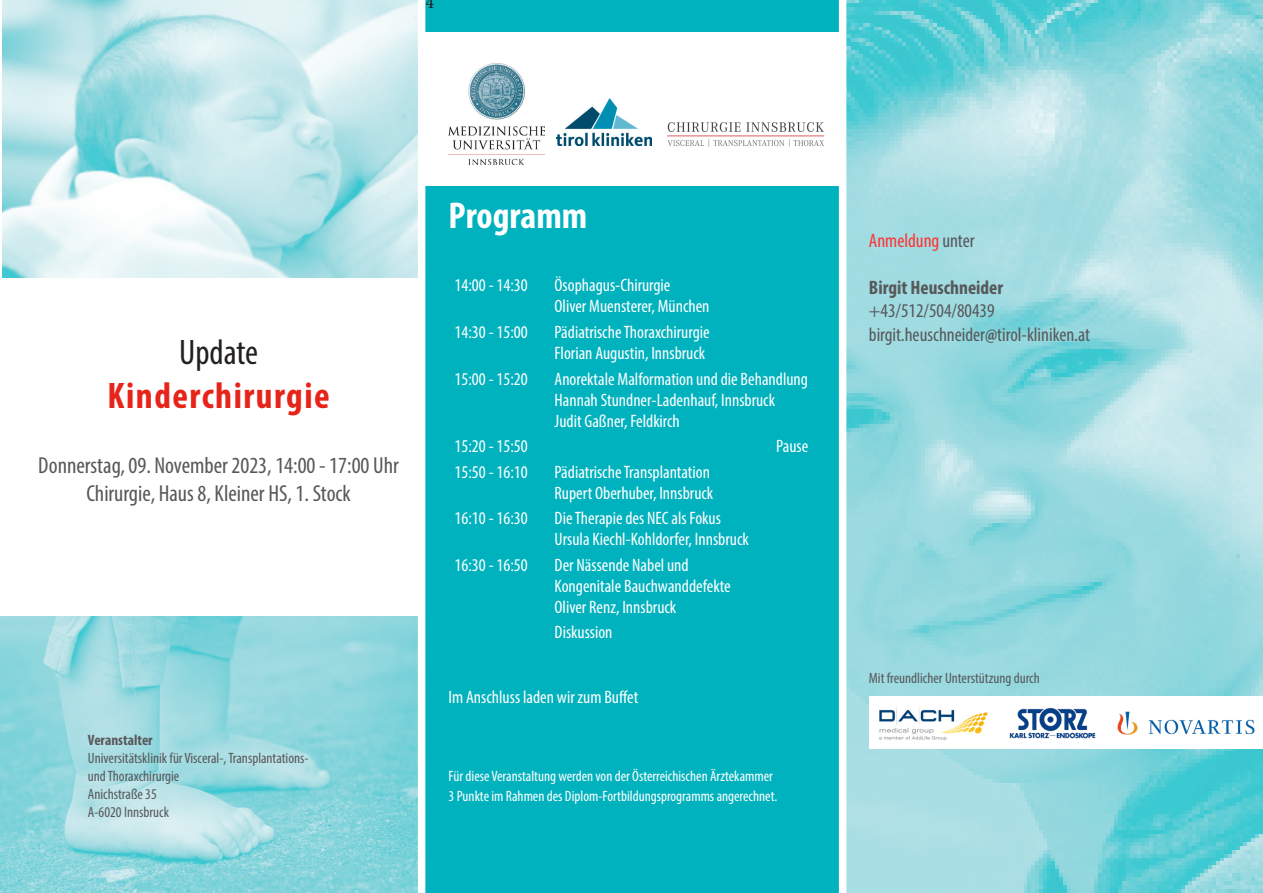
<style>
.page{position:relative;width:1263px;height:893px;background:#fff}
.page>*{position:absolute;margin:0;border:0;box-sizing:border-box;transform-origin:0 0}
.t1{font:700 condensed 37.5px "Myriad Pro";color:#fff}
.t2{font:700 condensed 37.05px "Myriad Pro";letter-spacing:.04em;color:#e72419}
.t3{font:condensed 35.55px "Myriad Pro";color:#231f20}
.t4{font:condensed 23.25px "Myriad Pro";color:#57585a}
.t5{font:condensed 19.5px "Myriad Pro";color:#57585a}
.t6{font:700 condensed 19.5px/23.4px "Myriad Pro";color:#57585a}
.t7{font:condensed 19.5px "Myriad Pro";color:#f33}
.t8{font:condensed 18px/21px "Myriad Pro";color:#fff}
.t9{font:18px "Minion Pro";color:#231f20}
.t10{font:condensed 15px/18px "Myriad Pro";color:#57585a}
.t11{font:condensed 15px "Myriad Pro";color:#fff}
.t12{font:700 condensed 15px "Myriad Pro";color:#57585a}
.s1{color:#57585a}
.s2{font-weight:400}
.s3{font-weight:700}
</style>
<div class="page">
<img style="left:0;top:617px;width:418px;height:276px">
<img style="left:846px;top:0;width:417px;height:893px">
<img style="left:2px;top:0;width:416px;height:278px">
<div style="left:425px;top:0;width:414px;height:893px;background:#00b2be"></div>
<div style="left:424px;top:33px;width:415px;height:153px;background:#fff"></div>
<img style="left:449px;top:64px;width:95px;height:100px">
<img style="left:667px;top:122px;width:158px;height:25px">
<img style="left:556px;top:99px;width:96px;height:46px">
<div style="left:870px;top:697px;width:393px;height:52px;background:#fff"></div>
<img style="left:1010px;top:708px;width:85px;height:30px">
<img style="left:1117px;top:711px;width:138px;height:24px">
<img style="left:869px;top:697px;width:119px;height:52px">
<p class="t9" style="left:425px;top:-10px;width:10px">4</p>
<p class="t3" style="left:179px;top:330px;width:80px">Update</p>
<p class="t2" style="left:108px;top:372px;width:224px">Kinderchirurgie</p>
<p class="t4" style="left:38px;top:451px;width:362px">Donnerstag, 09. November 2023, 14:00 - 17:00 Uhr</p>
<p class="t4" style="left:86px;top:479px;width:266px">Chirurgie, Haus 8, Kleiner HS, 1. Stock</p>
<p class="t12" style="left:88px;top:731px;width:66px">Veranstalter</p>
<p class="t10" style="left:88px;top:749px;width:222px">Universitätsklinik für Visceral-, Transplantations-</p>
<p class="t10" style="left:88px;top:767px;width:93px">und Thoraxchirurgie<br>Anichstraße 35</p>
<p class="t10" style="left:88px;top:803px;width:83px">A-6020 Innsbruck</p>
<p class="t1" style="left:449px;top:192px;width:140px">Programm</p>
<p class="t8" style="left:455px;top:274px;width:75px">14:00 - 14:30</p>
<p class="t8" style="left:555px;top:274px;width:117px">Ösophagus-Chirurgie</p>
<p class="t8" style="left:555px;top:295px;width:156px">Oliver Muensterer, München</p>
<p class="t8" style="left:455px;top:321px;width:75px">14:30 - 15:00</p>
<p class="t8" style="left:555px;top:321px;width:157px">Pädiatrische Thoraxchirurgie</p>
<p class="t8" style="left:555px;top:342px;width:152px">Florian Augustin, Innsbruck</p>
<p class="t8" style="left:455px;top:368px;width:75px">15:00 - 15:20</p>
<p class="t8" style="left:555px;top:368px;width:255px">Anorektale Malformation und die Behandlung</p>
<p class="t8" style="left:555px;top:389px;width:222px">Hannah Stundner-Ladenhauf, Innsbruck</p>
<p class="t8" style="left:555px;top:410px;width:127px">Judit Gaßner, Feldkirch</p>
<p class="t8" style="left:455px;top:435px;width:75px">15:20 - 15:50</p>
<p class="t8" style="left:776px;top:435px;width:34px">Pause</p>
<p class="t8" style="left:455px;top:461px;width:75px">15:50 - 16:10</p>
<p class="t8" style="left:555px;top:461px;width:157px">Pädiatrische Transplantation</p>
<p class="t8" style="left:555px;top:482px;width:160px">Rupert Oberhuber, Innsbruck</p>
<p class="t8" style="left:455px;top:507px;width:75px">16:10 - 16:30</p>
<p class="t8" style="left:555px;top:507px;width:196px">Die Therapie des NEC als Fokus<br>Ursula Kiechl-Kohldorfer, Innsbruck</p>
<p class="t8" style="left:455px;top:554px;width:75px">16:30 - 16:50</p>
<p class="t8" style="left:555px;top:554px;width:136px">Der Nässende Nabel und</p>
<p class="t8" style="left:555px;top:575px;width:178px">Kongenitale Bauchwanddefekte</p>
<p class="t8" style="left:555px;top:596px;width:123px">Oliver Renz, Innsbruck</p>
<p class="t8" style="left:555px;top:621px;width:59px">Diskussion</p>
<p class="t8" style="left:449px;top:686px;width:191px">Im Anschluss laden wir zum Buffet</p>
<p class="t11" style="left:449px;top:767px;width:326px">Für diese Veranstaltung werden von der Österreichischen Ärztekammer</p>
<p class="t11" style="left:449px;top:786px;width:330px">3 Punkte im Rahmen des Diplom-Fortbildungsprogramms angerechnet.</p>
<p class="t7" style="left:869px;top:229px;width:107px">Anmeldung <span class="s1">unter</span></p>
<p class="t6" style="left:869px;top:275px;width:136px">Birgit Heuschneider <span class="s2">+43/512/504/80439</span></p>
<p class="t5" style="left:869px;top:322px;width:223px">birgit.heuschneider<span class="s3">@</span>tirol-kliniken.at</p>
<p class="t10" style="left:869px;top:669px;width:172px">Mit freundlicher Unterstützung durch</p>
</div>
